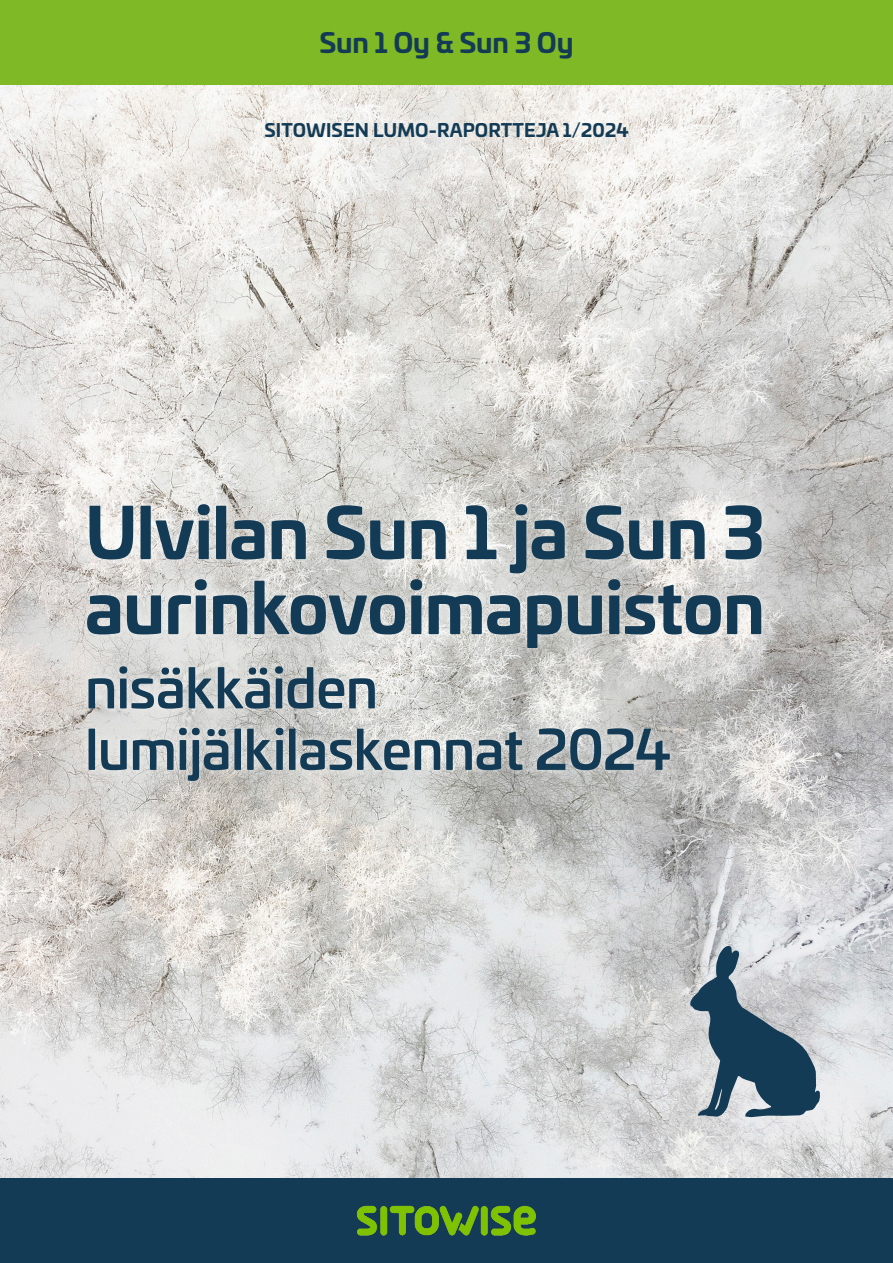
<style>
.page{position:relative;width:893px;height:1263px;background:#fff}
.page>*{position:absolute;margin:0;border:0;box-sizing:border-box;transform-origin:0 0}
.kansiotsikko_bold{font:700 69px/75px "Univia Pro";letter-spacing:-.015em;color:#133b55}
.kansiotsikko_medium{font:500 54px/61.5px "Univia Pro";letter-spacing:-.01em;color:#133b55}
.t1{font:700 27px "Univia Pro";letter-spacing:-.005em;color:#133b55}
.t2{font:700 18px "Univia Pro";letter-spacing:.01em;color:#133b55}
</style>
<div class="page">
<img style="left:0;top:85px;width:893px;height:1093px">
<div style="left:0;top:1178px;width:893px;height:85px;background:#133b55"></div>
<div style="left:0;top:0;width:893px;height:85px;background:#80b926"></div>
<img style="left:679px;top:932px;width:151px;height:189px">
<img style="left:356px;top:1205px;width:180px;height:31px">
<div style="left:79px;top:497px;width:690px;height:291px;background:#fff;opacity:.6"></div>
<p class="t1" style="left:319px;top:21px;width:256px">Sun 1 Oy &amp; Sun 3 Oy</p>
<p class="t2" style="left:264px;top:116px;width:366px">SITOWISEN LUMO-RAPORTTEJA 1/2024</p>
<p class="kansiotsikko_bold" style="left:85px;top:490px;width:682px">Ulvilan Sun 1 ja Sun 3 aurinkovoimapuiston</p>
<p class="kansiotsikko_medium" style="left:85px;top:654px;width:587px">nisäkkäiden lumijälkilaskennat 2024</p>
</div>
